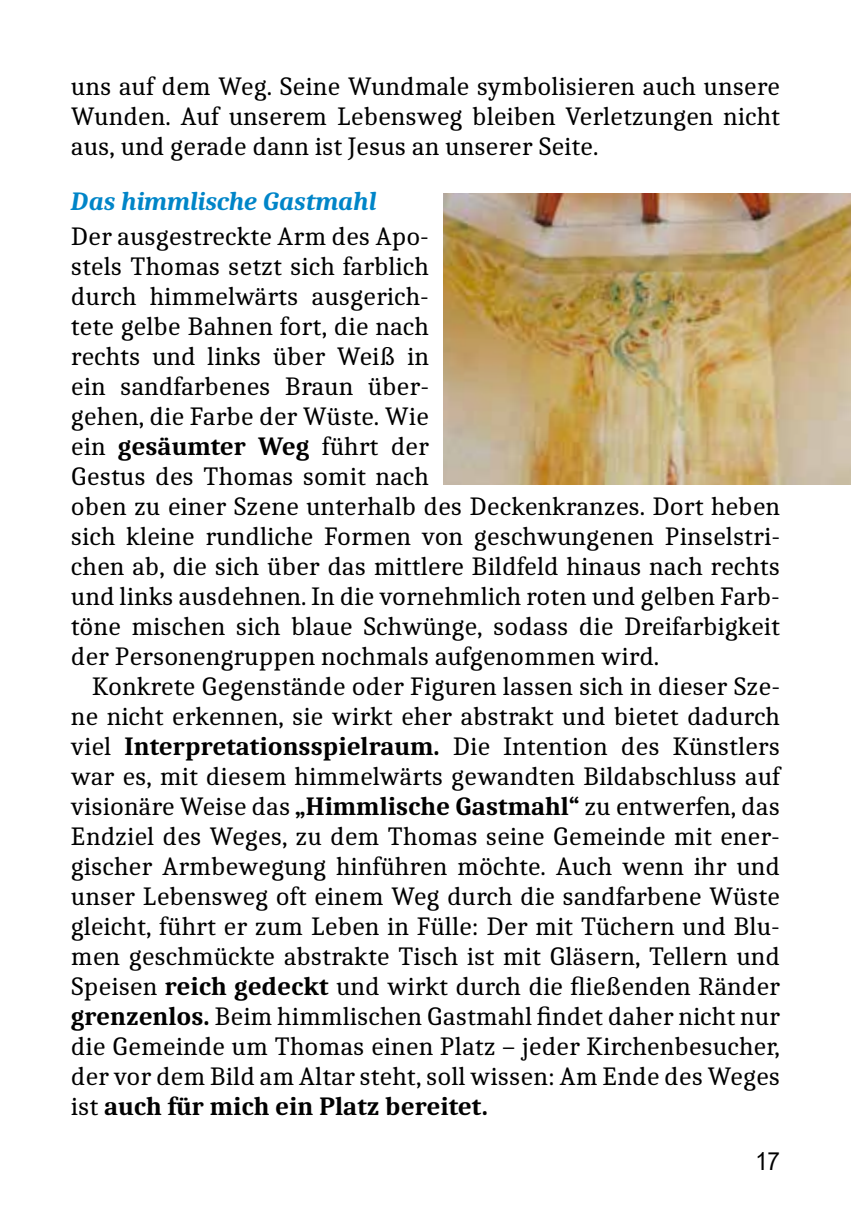
<style>
.page{position:relative;width:851px;height:1205px;background:#fff}
.page>*{position:absolute;margin:0;border:0;box-sizing:border-box;transform-origin:0 0}
.t1{font:26.25px/30px "Caladea";color:#000;text-align:justify}
.t2{font:italic 700 26.25px "Caladea";color:#0085c8}
.t3{font:25px "Arial Nova Cond";color:#000}
.s1{font-weight:700}
</style>
<div class="page">
<img style="left:443px;top:193px;width:407px;height:291px">
<p class="t1" style="left:71px;top:70px;width:710px">uns auf dem Weg. Seine Wundmale symbolisieren auch unsere Wunden. Auf unserem Lebensweg bleiben Verletzungen nicht aus, und gerade dann ist Jesus an unserer Seite.</p>
<p class="t2" style="left:71px;top:185px;width:307px">Das himmlische Gastmahl</p>
<p class="t1" style="left:71px;top:220px;width:710px;text-align:left">Der ausgestreckte Arm des Apo-<br>stels Thomas setzt sich farblich<br>durch himmelwärts ausgerich-<br>tete gelbe Bahnen fort, die nach<br>rechts und links über Weiß in<br>ein sandfarbenes Braun über-<br>gehen, die Farbe der Wüste. Wie<br>ein <span class="s1">gesäumter Weg</span> führt der<br>Gestus des Thomas somit nach<br>oben zu einer Szene unterhalb des Deckenkranzes. Dort heben sich kleine rundliche Formen von geschwungenen Pinselstri&shy;chen ab, die sich über das mittlere Bildfeld hinaus nach rechts und links ausdehnen. In die vornehmlich roten und gelben Farb&shy;töne mischen sich blaue Schwünge, sodass die Dreifarbigkeit der Personengruppen nochmals aufgenommen wird.</p>
<p class="t1" style="left:71px;top:670px;width:710px;text-indent:21px">Konkrete Gegenstände oder Figuren lassen sich in dieser Sze&shy;ne nicht erkennen, sie wirkt eher abstrakt und bietet dadurch viel <span class="s1">Interpretationsspielraum.</span> Die Intention des Künstlers war es, mit diesem himmelwärts gewandten Bildabschluss auf visionäre Weise das <span class="s1">„Himmlische Gastmahl“</span> zu entwerfen, das Endziel des Weges, zu dem Thomas seine Gemeinde mit ener&shy;gischer Armbewegung hinführen möchte. Auch wenn ihr und unser Lebensweg oft einem Weg durch die sandfarbene Wüste gleicht, führt er zum Leben in Fülle: Der mit Tüchern und Blu&shy;men geschmückte abstrakte Tisch ist mit Gläsern, Tellern und Speisen <span class="s1">reich gedeckt</span> und wirkt durch die fließenden Ränder <span class="s1">grenzenlos.</span> Beim himmlischen Gastmahl findet daher nicht nur die Gemeinde um Thomas einen Platz – jeder Kirchenbesucher, der vor dem Bild am Altar steht, soll wissen: Am Ende des Weges ist <span class="s1">auch für mich ein Platz bereitet.</span></p>
<p class="t3" style="left:755px;top:1146px;width:26px">17</p>
</div>
